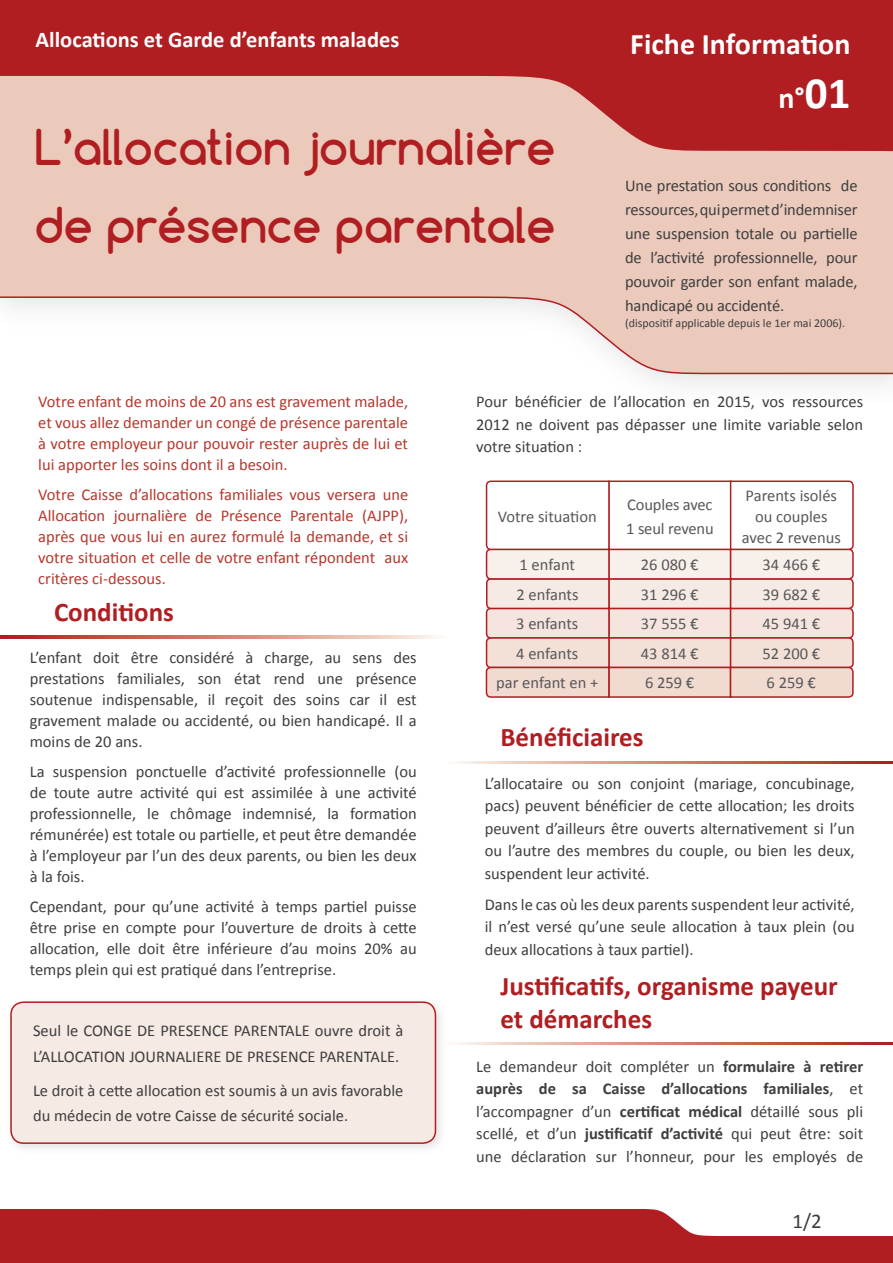
<style>
.page{position:relative;width:893px;height:1263px;background:#fff}
.page>*{position:absolute;margin:0;border:0;box-sizing:border-box;transform-origin:0 0}
.t1{font:700 46.5px "Comfortaa";color:#b01e22}
.t2{font:700 30px "Calibri";color:#fff}
.t3{font:700 27px "Calibri";color:#b01e22}
.t4{font:700 22.5px "Calibri";color:#fff}
.t5{font:21px "Calibri";color:#3e3e3f}
.Style_de_paragraphe{font:16.5px/22.5px "Calibri";color:#3e3e3f;text-align:justify}
.t6{font:16.5px/21px "Calibri";color:#b6372d;text-align:justify}
.t7{font:16.5px/21px "Calibri";color:#57585a;text-align:center}
.t8{font:12px "Calibri";color:#3e3e3f}
.s1{font-size:45px}
.s2{font-weight:700}
</style>
<div class="page">
<svg style="left:0;top:0;width:893px;height:376px"></svg>
<svg style="left:0;top:1px;width:893px;height:150px;background:#c35856"></svg>
<svg style="left:0;top:1209px;width:893px;height:54px;background:#b9393c"></svg>
<svg style="left:0;top:636px;width:438px;height:2px"></svg>
<svg style="left:456px;top:761px;width:437px;height:2px"></svg>
<svg style="left:456px;top:1042px;width:437px;height:2px"></svg>
<div style="left:5px;top:996px;width:442px;height:159px;background:#aeafb3;opacity:.34"></div>
<div style="left:11px;top:1002px;width:424px;height:141px;background:#f6eae4;border-radius:13px"></div>
<div style="left:10px;top:1001px;width:426px;height:143px;border:2px solid #b01e22;border-radius:13px"></div>
<div style="left:609px;top:608px;width:122px;height:30px;background:#f5e5de"></div>
<div style="left:609px;top:579px;width:122px;height:29px;background:#f6eae4"></div>
<div style="left:608px;top:578px;width:123px;height:31px;border:2px solid #b01e22"></div>
<div style="left:609px;top:549px;width:122px;height:30px;background:#f8f0eb"></div>
<div style="left:608px;top:549px;width:123px;height:31px;border:2px solid #b01e22"></div>
<div style="left:608px;top:480px;width:124px;height:70px;border:2px solid #b01e22"></div>
<div style="left:609px;top:638px;width:122px;height:29px;background:#f3e0d7"></div>
<div style="left:608px;top:637px;width:123px;height:31px;border:2px solid #b01e22"></div>
<div style="left:609px;top:667px;width:121px;height:30px;background:#f1dad0"></div>
<div style="left:608px;top:667px;width:123px;height:31px;border:2px solid #b01e22"></div>
<svg style="left:485px;top:480px;width:125px;height:218px"></svg>
<svg style="left:729px;top:480px;width:125px;height:218px"></svg>
<h3 class="t4" style="left:36px;top:25px;width:365px">Allocations et Garde d’enfants malades</h3>
<p class="t1" style="left:35px;top:118px;width:522px">L’allocation journalière</p>
<p class="t1" style="left:35px;top:196px;width:522px">de présence parentale</p>
<p class="t2" style="left:630px;top:25px;width:222px">Fiche Information</p>
<p class="t2" style="left:778px;top:79px;width:73px">n°<span class="s1">01</span></p>
<p class="Style_de_paragraphe" style="left:625px;top:174px;width:234px;line-height:24px">Une prestation sous conditions de ressources, qui permet d’indemniser une suspension totale ou partielle de l’activité professionnelle, pour pouvoir garder son enfant malade, handicapé ou accidenté.</p>
<p class="t8" style="left:625px;top:315px;width:222px">(dispositif applicable depuis le 1er mai 2006).</p>
<p class="t6" style="left:38px;top:391px;width:371px">Votre enfant de moins de 20 ans est gravement malade, et vous allez demander un congé de présence parentale à votre employeur pour pouvoir rester auprès de lui et lui apporter les soins dont il a besoin.</p>
<p class="t6" style="left:38px;top:484px;width:371px">Votre Caisse d’allocations familiales vous versera une Allocation journalière de Présence Parentale (AJPP), après que vous lui en aurez formulé la demande, et si votre situation et celle de votre enfant répondent aux critères ci-dessous.</p>
<p class="t3" style="left:54px;top:595px;width:122px">Conditions</p>
<p class="Style_de_paragraphe" style="left:30px;top:647px;width:388px;line-height:21px">L’enfant doit être considéré à charge, au sens des prestations familiales, son état rend une présence soutenue indispensable, il reçoit des soins car il est gravement malade ou accidenté, ou bien handicapé. Il a moins de 20 ans.</p>
<p class="Style_de_paragraphe" style="left:30px;top:761px;width:388px;line-height:21px">La suspension ponctuelle d’activité professionnelle (ou de toute autre activité qui est assimilée à une activité professionnelle, le chômage indemnisé, la formation rémunérée) est totale ou partielle, et peut être demandée à l’employeur par l’un des deux parents, ou bien les deux à la fois.</p>
<p class="Style_de_paragraphe" style="left:30px;top:895px;width:388px;line-height:21px">Cependant, pour qu’une activité à temps partiel puisse être prise en compte pour l’ouverture de droits à cette allocation, elle doit être inférieure d’au moins 20% au temps plein qui est pratiqué dans l’entreprise.</p>
<p class="Style_de_paragraphe" style="left:33px;top:1018px;width:372px;line-height:25.5px">Seul le CONGE DE PRESENCE PARENTALE ouvre droit à<br>L’ALLOCATION JOURNALIERE DE PRESENCE PARENTALE.</p>
<p class="Style_de_paragraphe" style="left:33px;top:1078px;width:372px;line-height:25.5px">Le droit à cette allocation est soumis à un avis favorable du médecin de votre Caisse de sécurité sociale.</p>
<p class="Style_de_paragraphe" style="left:476px;top:391px;width:388px">Pour bénéficier de l’allocation en 2015, vos ressources 2012 ne doivent pas dépasser une limite variable selon votre situation :</p>
<p class="t7" style="left:498px;top:506px;width:101px">Votre situation</p>
<p class="t7" style="left:627px;top:494px;width:87px">Couples avec</p>
<p class="t7" style="left:626px;top:518px;width:89px">1 seul revenu</p>
<p class="t7" style="left:742px;top:485px;width:100px">Parents isolés ou couples avec 2 revenus</p>
<p class="t7" style="left:520px;top:554px;width:57px">1 enfant</p>
<p class="t7" style="left:641px;top:554px;width:59px">26 080 €</p>
<p class="t7" style="left:762px;top:554px;width:59px">34 466 €</p>
<p class="t7" style="left:516px;top:584px;width:63px">2 enfants</p>
<p class="t7" style="left:641px;top:584px;width:59px">31 296 €</p>
<p class="t7" style="left:762px;top:584px;width:59px">39 682 €</p>
<p class="t7" style="left:516px;top:613px;width:63px">3 enfants</p>
<p class="t7" style="left:641px;top:613px;width:59px">37 555 €</p>
<p class="t7" style="left:762px;top:613px;width:59px">45 941 €</p>
<p class="t7" style="left:516px;top:643px;width:63px">4 enfants</p>
<p class="t7" style="left:641px;top:643px;width:59px">43 814 €</p>
<p class="t7" style="left:762px;top:643px;width:59px">52 200 €</p>
<p class="t7" style="left:496px;top:672px;width:104px">par enfant en +</p>
<p class="t7" style="left:645px;top:672px;width:51px">6 259 €</p>
<p class="t7" style="left:767px;top:672px;width:51px">6 259 €</p>
<p class="t3" style="left:500px;top:720px;width:145px">Bénéficiaires</p>
<p class="Style_de_paragraphe" style="left:485px;top:772px;width:371px">L’allocataire ou son conjoint (mariage, concubinage, pacs) peuvent bénéficier de cette allocation; les droits peuvent d’ailleurs être ouverts alternativement si l’un ou l’autre des membres du couple, ou bien les deux, suspendent leur activité.</p>
<p class="Style_de_paragraphe" style="left:485px;top:893px;width:371px">Dans le cas où les deux parents suspendent leur activité, il n’est versé qu’une seule allocation à taux plein (ou deux allocations à taux partiel).</p>
<p class="t3" style="left:500px;top:969px;width:339px">Justificatifs, organisme payeur</p>
<p class="t3" style="left:500px;top:1001px;width:153px">et démarches</p>
<p class="Style_de_paragraphe" style="left:476px;top:1055px;width:388px">Le demandeur doit compléter un <span class="s2">formulaire à retirer auprès de sa Caisse d’allocations familiales</span>, et l’accompagner d’un <span class="s2">certificat médical</span> détaillé sous pli scellé, et d’un <span class="s2">justificatif d’activité</span> qui peut être: soit une déclaration sur l’honneur, pour les employés de</p>
<p class="t5" style="left:792px;top:1207px;width:31px">1/2</p>
</div>
